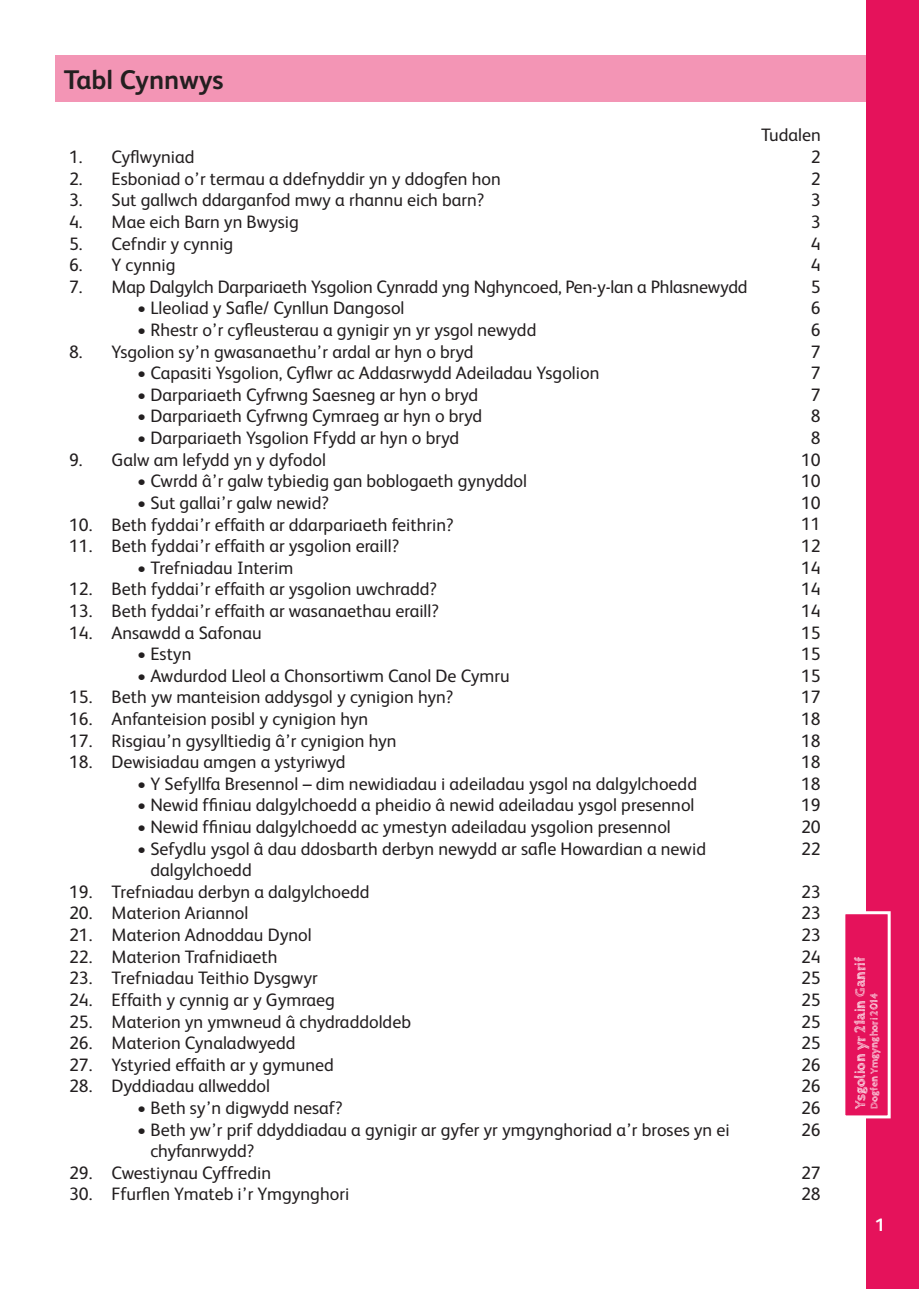
<style>
.page{position:relative;width:919px;height:1289px;background:#fff}
.page>*{position:absolute;margin:0;border:0;box-sizing:border-box;transform-origin:0 0}
.t1{font:700 27px "FS Albert";color:#231f20}
.t2{font:18px/21.6px "FS Albert";color:#231f20}
.t3{font:700 18px "FS Albert";color:#fff}
.t4{font:700 14.85px "Cabin Sketch";color:#fff}
.t5{font:700 10.5px "Cabin Sketch";color:#fff}
</style>
<div class="page">
<div style="left:55px;top:55px;width:824px;height:47px;background:#f395b5"></div>
<div style="left:866px;top:0;width:52px;height:1288px;background:#e5125b"></div>
<div style="left:842px;top:911px;width:48px;height:207px;background:#e5125b;border:3px solid #fff"></div>
<p class="t1" style="left:64px;top:61px;width:161px">Tabl Cynnwys</p>
<p class="t2" style="left:69px;top:145px;width:127px">1. Cyflwyniad</p>
<p class="t2" style="left:69px;top:167px;width:433px">2. Esboniad o’r termau a ddefnyddir yn y ddogfen hon</p>
<p class="t2" style="left:69px;top:188px;width:417px">3. Sut gallwch ddarganfod mwy a rhannu eich barn?</p>
<p class="t2" style="left:69px;top:210px;width:231px">4. Mae eich Barn yn Bwysig</p>
<p class="t2" style="left:69px;top:232px;width:166px">5. Cefndir y cynnig</p>
<p class="t2" style="left:69px;top:253px;width:108px">6. Y cynnig</p>
<p class="t2" style="left:69px;top:275px;width:680px">7. Map Dalgylch Darpariaeth Ysgolion Cynradd yng Nghyncoed, Pen-y-lan a Phlasnewydd</p>
<p class="t2" style="left:137px;top:296px;width:269px">• Lleoliad y Safle/ Cynllun Dangosol</p>
<p class="t2" style="left:137px;top:318px;width:401px">• Rhestr o’r cyfleusterau a gynigir yn yr ysgol newydd</p>
<p class="t2" style="left:69px;top:340px;width:406px">8. Ysgolion sy’n gwasanaethu’r ardal ar hyn o bryd</p>
<p class="t2" style="left:137px;top:361px;width:464px">• Capasiti Ysgolion, Cyflwr ac Addasrwydd Adeiladau Ysgolion</p>
<p class="t2" style="left:137px;top:383px;width:343px">• Darpariaeth Cyfrwng Saesneg ar hyn o bryd</p>
<p class="t2" style="left:137px;top:404px;width:347px">• Darpariaeth Cyfrwng Cymraeg ar hyn o bryd</p>
<p class="t2" style="left:137px;top:426px;width:323px">• Darpariaeth Ysgolion Ffydd ar hyn o bryd</p>
<p class="t2" style="left:69px;top:448px;width:258px">9. Galw am lefydd yn y dyfodol</p>
<p class="t2" style="left:137px;top:469px;width:391px">• Cwrdd â’r galw tybiedig gan boblogaeth gynyddol</p>
<p class="t2" style="left:137px;top:491px;width:193px">• Sut gallai’r galw newid?</p>
<p class="t2" style="left:69px;top:512px;width:386px">10. Beth fyddai’r effaith ar ddarpariaeth feithrin?</p>
<p class="t2" style="left:69px;top:534px;width:332px">11. Beth fyddai’r effaith ar ysgolion eraill?</p>
<p class="t2" style="left:137px;top:556px;width:158px">• Trefniadau Interim</p>
<p class="t2" style="left:69px;top:577px;width:369px">12. Beth fyddai’r effaith ar ysgolion uwchradd?</p>
<p class="t2" style="left:69px;top:599px;width:371px">13. Beth fyddai’r effaith ar wasanaethau eraill?</p>
<p class="t2" style="left:69px;top:620px;width:194px">14. Ansawdd a Safonau</p>
<p class="t2" style="left:137px;top:642px;width:56px">• Estyn</p>
<p class="t2" style="left:137px;top:664px;width:374px">• Awdurdod Lleol a Chonsortiwm Canol De Cymru</p>
<p class="t2" style="left:69px;top:685px;width:386px">15. Beth yw manteision addysgol y cynigion hyn?</p>
<p class="t2" style="left:69px;top:707px;width:300px">16. Anfanteision posibl y cynigion hyn</p>
<p class="t2" style="left:69px;top:728px;width:329px">17. Risgiau’n gysylltiedig â’r cynigion hyn</p>
<p class="t2" style="left:69px;top:750px;width:278px">18. Dewisiadau amgen a ystyriwyd</p>
<p class="t2" style="left:137px;top:772px;width:561px">• Y Sefyllfa Bresennol – dim newidiadau i adeiladau ysgol na dalgylchoedd</p>
<p class="t2" style="left:137px;top:793px;width:559px">• Newid ffiniau dalgylchoedd a pheidio â newid adeiladau ysgol presennol</p>
<p class="t2" style="left:137px;top:815px;width:535px">• Newid ffiniau dalgylchoedd ac ymestyn adeiladau ysgolion presennol</p>
<p class="t2" style="left:150px;top:836px;width:557px;text-indent:-13px">• Sefydlu ysgol â dau ddosbarth derbyn newydd ar safle Howardian a newid dalgylchoedd</p>
<p class="t2" style="left:69px;top:880px;width:302px">19. Trefniadau derbyn a dalgylchoedd</p>
<p class="t2" style="left:69px;top:901px;width:181px">20. Materion Ariannol</p>
<p class="t2" style="left:69px;top:923px;width:244px">21. Materion Adnoddau Dynol</p>
<p class="t2" style="left:69px;top:944px;width:210px">22. Materion Trafnidiaeth</p>
<p class="t2" style="left:69px;top:966px;width:250px">23. Trefniadau Teithio Dysgwyr</p>
<p class="t2" style="left:69px;top:988px;width:267px">24. Effaith y cynnig ar y Gymraeg</p>
<p class="t2" style="left:69px;top:1009px;width:343px">25. Materion yn ymwneud â chydraddoldeb</p>
<p class="t2" style="left:69px;top:1031px;width:228px">26. Materion Cynaladwyedd</p>
<p class="t2" style="left:69px;top:1052px;width:266px">27. Ystyried effaith ar y gymuned</p>
<p class="t2" style="left:69px;top:1074px;width:202px">28. Dyddiadau allweddol</p>
<p class="t2" style="left:137px;top:1096px;width:207px">• Beth sy’n digwydd nesaf?</p>
<p class="t2" style="left:150px;top:1117px;width:580px;text-indent:-13px">• Beth yw’r prif ddyddiadau a gynigir ar gyfer yr ymgynghoriad a’r broses yn ei chyfanrwydd?</p>
<p class="t2" style="left:69px;top:1160px;width:204px">29. Cwestiynau Cyffredin</p>
<p class="t2" style="left:69px;top:1182px;width:282px">30. Ffurflen Ymateb i’r Ymgynghori</p>
<p class="t2" style="left:761px;top:124px;width:61px">Tudalen</p>
<p class="t2" style="left:810px;top:145px;width:11px">2</p>
<p class="t2" style="left:810px;top:167px;width:11px">2</p>
<p class="t2" style="left:810px;top:188px;width:11px">3</p>
<p class="t2" style="left:810px;top:210px;width:11px">3</p>
<p class="t2" style="left:810px;top:232px;width:11px">4</p>
<p class="t2" style="left:810px;top:253px;width:11px">4</p>
<p class="t2" style="left:810px;top:275px;width:11px">5</p>
<p class="t2" style="left:810px;top:296px;width:11px">6</p>
<p class="t2" style="left:810px;top:318px;width:11px">6</p>
<p class="t2" style="left:810px;top:340px;width:11px">7</p>
<p class="t2" style="left:810px;top:361px;width:11px">7</p>
<p class="t2" style="left:810px;top:383px;width:11px">7</p>
<p class="t2" style="left:810px;top:404px;width:11px">8</p>
<p class="t2" style="left:810px;top:426px;width:11px">8</p>
<p class="t2" style="left:801px;top:448px;width:21px">10</p>
<p class="t2" style="left:801px;top:469px;width:21px">10</p>
<p class="t2" style="left:801px;top:491px;width:21px">10</p>
<p class="t2" style="left:801px;top:512px;width:21px">11</p>
<p class="t2" style="left:801px;top:534px;width:21px">12</p>
<p class="t2" style="left:801px;top:556px;width:21px">14</p>
<p class="t2" style="left:801px;top:577px;width:21px">14</p>
<p class="t2" style="left:801px;top:599px;width:21px">14</p>
<p class="t2" style="left:801px;top:620px;width:21px">15</p>
<p class="t2" style="left:801px;top:642px;width:21px">15</p>
<p class="t2" style="left:801px;top:664px;width:21px">15</p>
<p class="t2" style="left:801px;top:685px;width:21px">17</p>
<p class="t2" style="left:801px;top:707px;width:21px">18</p>
<p class="t2" style="left:801px;top:728px;width:21px">18</p>
<p class="t2" style="left:801px;top:750px;width:21px">18</p>
<p class="t2" style="left:801px;top:772px;width:21px">18</p>
<p class="t2" style="left:801px;top:793px;width:21px">19</p>
<p class="t2" style="left:801px;top:815px;width:21px">20</p>
<p class="t2" style="left:801px;top:836px;width:21px">22</p>
<p class="t2" style="left:801px;top:880px;width:21px">23</p>
<p class="t2" style="left:801px;top:901px;width:21px">23</p>
<p class="t2" style="left:801px;top:923px;width:21px">23</p>
<p class="t2" style="left:801px;top:944px;width:21px">24</p>
<p class="t2" style="left:801px;top:966px;width:21px">25</p>
<p class="t2" style="left:801px;top:988px;width:21px">25</p>
<p class="t2" style="left:801px;top:1009px;width:21px">25</p>
<p class="t2" style="left:801px;top:1031px;width:21px">25</p>
<p class="t2" style="left:801px;top:1052px;width:21px">26</p>
<p class="t2" style="left:801px;top:1074px;width:21px">26</p>
<p class="t2" style="left:801px;top:1096px;width:21px">26</p>
<p class="t2" style="left:801px;top:1117px;width:21px">26</p>
<p class="t2" style="left:801px;top:1160px;width:21px">27</p>
<p class="t2" style="left:801px;top:1182px;width:21px">28</p>
<p class="t4" style="left:851px;top:1109px;width:153px;rotate:-90deg">Ysgolion yr 21ain Ganrif</p>
<p class="t5" style="left:868px;top:1109px;width:117px;rotate:-90deg">Dogfen Ymgynghori 2014</p>
<p class="t3" style="left:874px;top:1212px;width:12px">1</p>
</div>
